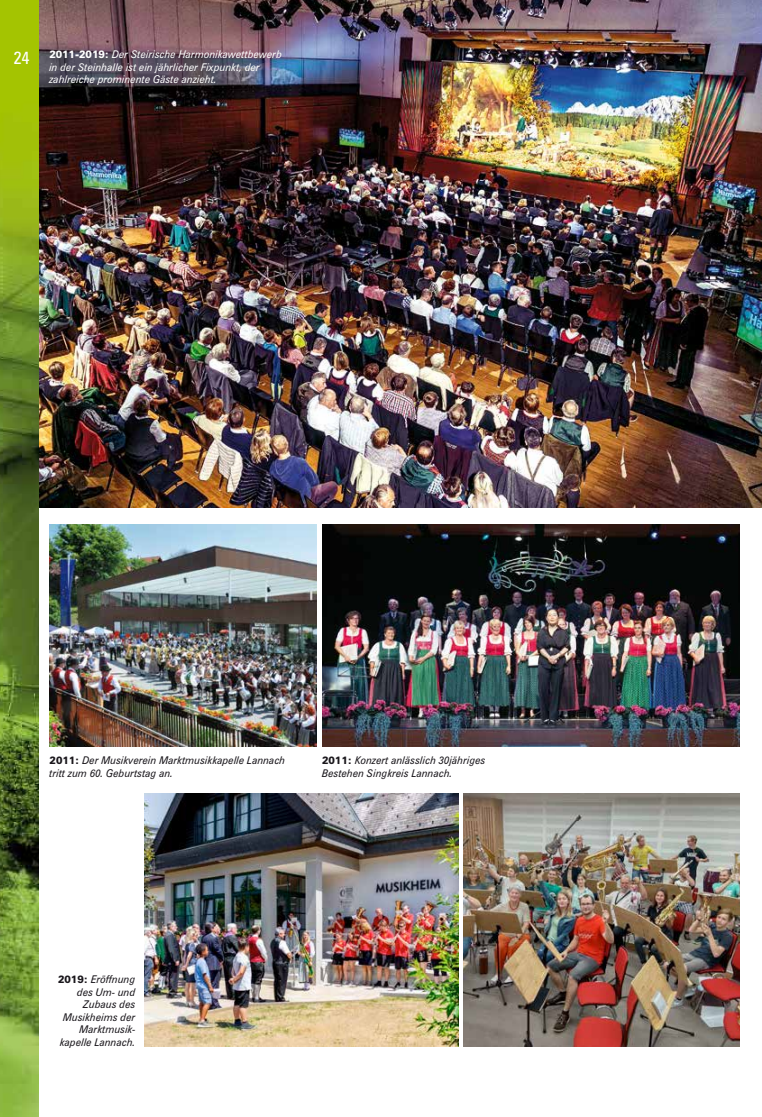
<style>
.page{position:relative;width:762px;height:1117px;background:#fff}
.page>*{position:absolute;margin:0;border:0;box-sizing:border-box;transform-origin:0 0}
.t1{font:condensed 17.5px "Zurich BT";color:#fff}
.t2{font:italic 10.62px/12.5px "Zurich BT";color:#1a171c;scale:.92 1}
.t3{font:italic 10.62px/12.5px "Zurich BT";color:#fff;scale:.92 1}
.s1{font-weight:900;font-style:normal}
</style>
<div class="page">
<img style="left:38px;top:0;width:724px;height:507px">
<img style="left:50px;top:524px;width:267px;height:222px">
<img style="left:322px;top:524px;width:417px;height:222px">
<img style="left:144px;top:793px;width:314px;height:252px">
<img style="left:464px;top:793px;width:275px;height:252px">
<img style="left:0;top:0;width:38px;height:1116px">
<h1 class="t1" style="left:14px;top:47px;width:18px">24</h1>
<p class="t3" style="left:49px;top:48px;width:254px"><span class="s1">2011-2019:</span> Der Steirische Harmonikawettbewerb in der Steinhalle ist ein jährlicher Fixpunkt, der zahlreiche prominente Gäste anzieht.</p>
<p class="t2" style="left:50px;top:754px;width:258px"><span class="s1">2011:</span> Der Musikverein Marktmusikkapelle Lannach tritt zum 60. Geburtstag an.</p>
<p class="t2" style="left:322px;top:754px;width:179px"><span class="s1">2011:</span> Konzert anlässlich 30jähriges<br>Bestehen Singkreis Lannach.</p>
<p class="t2" style="left:58px;top:972px;width:86px;text-align:right"><span class="s1">2019:</span> Eröffnung des Um- und<br>Zubaus des<br>Musikheims der<br>Marktmusik&shy;kapelle Lannach.</p>
</div>
